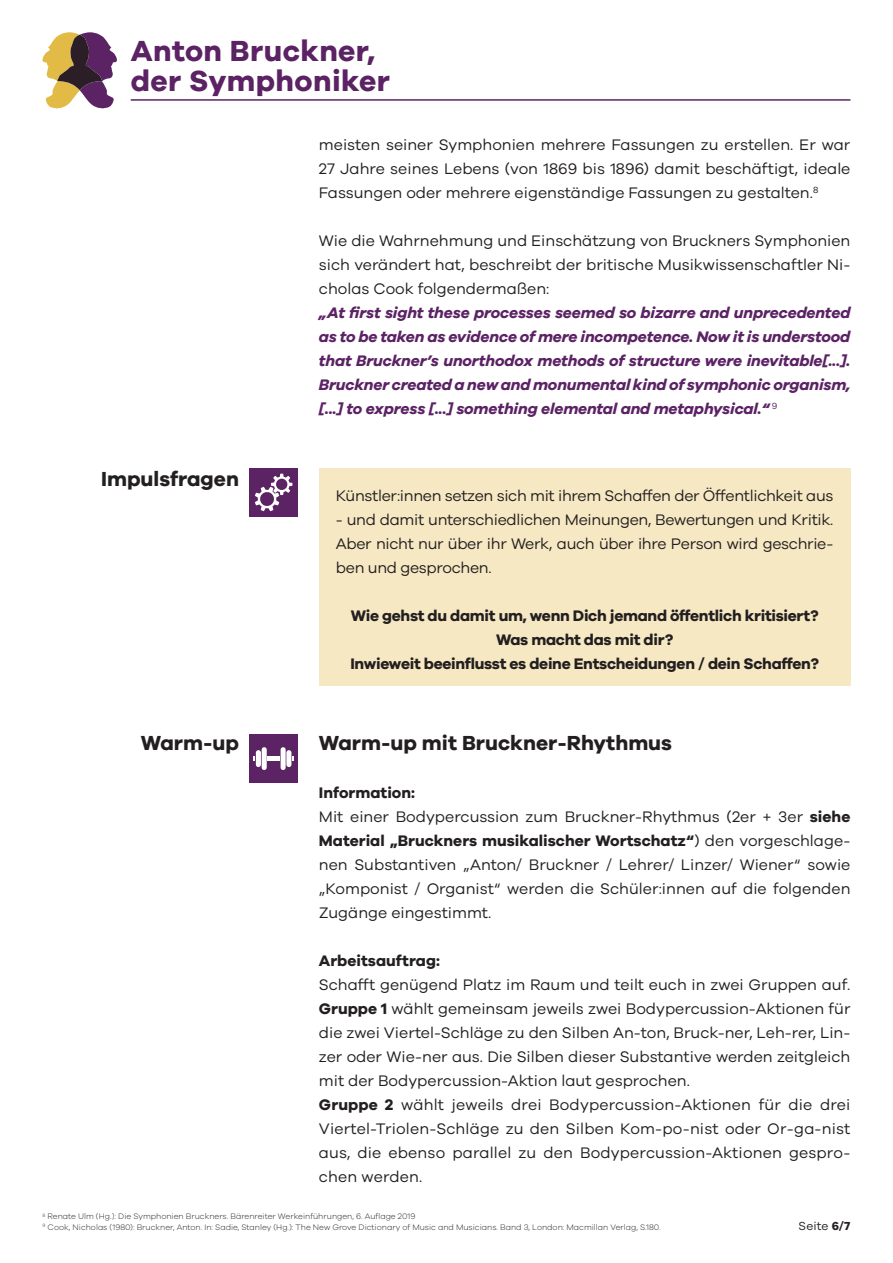
<style>
.page{position:relative;width:893px;height:1263px;background:#fff}
.page>*{position:absolute;margin:0;border:0;box-sizing:border-box;transform-origin:0 0}
.t1{font:700 30px/30px "Galano Grotesque";letter-spacing:.015em;color:#5b2264}
.t2{font:700 21px "Galano Grotesque";color:#231f20}
.t3{font:15.75px/24px "Galano Grotesque";color:#231f20;text-align:justify}
.t4{font:italic 700 15.75px/24px "Galano Grotesque";letter-spacing:-.01em;color:#5b2264;text-align:justify}
.t5{font:700 15.75px/24px "Galano Grotesque";letter-spacing:-.02em;color:#231f20;text-align:center}
.t6{font:15.75px "Galano Grotesque";letter-spacing:-.02em;color:#231f20}
.t7{font:700 15.75px "Galano Grotesque";color:#231f20}
.t8{font:12px "Galano Grotesque";letter-spacing:.015em;color:#231f20}
.t9{font:300 8.25px/10.8px "Galano Grotesque";color:#231f20}
.s1{font-weight:700}
</style>
<div class="page">
<svg style="left:42px;top:32px;width:75px;height:76px"></svg>
<hr style="left:131px;top:99px;width:719px;height:2px;background:#5b2264">
<div style="left:319px;top:468px;width:531px;height:218px;background:#f5e8c3"></div>
<div style="left:250px;top:468px;width:48px;height:48px;background:#5b2264"></div>
<svg style="left:255px;top:474px;width:37px;height:37px"></svg>
<div style="left:250px;top:735px;width:48px;height:48px;background:#5b2264"></div>
<div style="left:262px;top:747px;width:5px;height:23px;background:#fff;border-radius:3px"></div>
<div style="left:256px;top:750px;width:5px;height:17px;background:#fff;border-radius:3px"></div>
<div style="left:267px;top:756px;width:13px;height:5px;background:#fff"></div>
<div style="left:281px;top:747px;width:5px;height:23px;background:#fff;border-radius:3px"></div>
<div style="left:286px;top:750px;width:5px;height:17px;background:#fff;border-radius:3px"></div>
<h1 class="t1" style="left:131px;top:35px;width:261px">Anton Bruckner, der Symphoniker</h1>
<h2 class="t2" style="left:101px;top:466px;width:139px">Impulsfragen</h2>
<p class="t3" style="left:319px;top:132px;width:533px">meisten seiner Symphonien mehrere Fassungen zu erstellen. Er war 27 Jahre seines Lebens (von 1869 bis 1896) damit beschäftigt, ideale Fassungen oder mehrere eigenständige Fassungen zu gestalten.<sup>8</sup></p>
<p class="t3" style="left:319px;top:228px;width:533px">Wie die Wahrnehmung und Einschätzung von Bruckners Symphonien sich verändert hat, beschreibt der britische Musikwissenschaftler Ni&shy;cholas Cook folgendermaßen:</p>
<p class="t4" style="left:319px;top:300px;width:533px">„At first sight these processes seemed so bizarre and unprecedented as to be taken as evidence of mere incompetence. Now it is understood that Bruckner’s unorthodox methods of structure were inevitable[...].<br>Bruckner created a new and monumental kind of symphonic organism, [...] to express [...] something elemental and metaphysical.“ <sup>9</sup></p>
<p class="t6" style="left:336px;top:486px;width:499px">Künstler:innen setzen sich mit ihrem Schaffen der Öffentlichkeit aus</p>
<p class="t3" style="left:336px;top:507px;width:499px">- und damit unterschiedlichen Meinungen, Bewertungen und Kritik.<br>Aber nicht nur über ihr Werk, auch über ihre Person wird geschrie&shy;ben und gesprochen.</p>
<p class="t5" style="left:350px;top:603px;width:470px">Wie gehst du damit um, wenn Dich jemand öffentlich kritisiert?<br>Was macht das mit dir?<br>Inwieweit beeinflusst es deine Entscheidungen / dein Schaffen?</p>
<h2 class="t2" style="left:319px;top:730px;width:355px">Warm-up mit Bruckner-Rhythmus</h2>
<p class="t3" style="left:319px;top:780px;width:533px;text-align:left"><span class="s1">Information:<br></span>Mit einer Bodypercussion zum Bruckner-Rhythmus (2er + 3er <span class="s1">siehe Material „Bruckners musikalischer Wortschatz“</span>) den vorgeschlage&shy;nen Substantiven „Anton/ Bruckner / Lehrer/ Linzer/ Wiener“ sowie „Komponist / Organist“ werden die Schüler:innen auf die folgenden Zugänge eingestimmt.</p>
<p class="t7" style="left:319px;top:951px;width:122px">Arbeitsauftrag:</p>
<p class="t3" style="left:319px;top:972px;width:533px;text-align:left">Schafft genügend Platz im Raum und teilt euch in zwei Gruppen auf.<br><span class="s1">Gruppe 1</span> wählt gemeinsam jeweils zwei Bodypercussion-Aktionen für die zwei Viertel-Schläge zu den Silben An-ton, Bruck-ner, Leh-rer, Lin&shy;zer oder Wie-ner aus. Die Silben dieser Substantive werden zeitgleich mit der Bodypercussion-Aktion laut gesprochen.<br><span class="s1">Gruppe 2</span> wählt jeweils drei Bodypercussion-Aktionen für die drei Viertel-Triolen-Schläge zu den Silben Kom-po-nist oder Or-ga-nist aus, die ebenso parallel zu den Bodypercussion-Aktionen gespro&shy;chen werden.</p>
<p class="t9" style="left:43px;top:1211px;width:620px"><sup>8</sup> Renate Ulm (Hg.): Die Symphonien Bruckners. Bärenreiter Werkeinführungen, 6. Auflage 2019<br><sup>9</sup> Cook, Nicholas (1980): Bruckner, Anton. In: Sadie, Stanley (Hg.): The New Grove Dictionary of Music and Musicians. Band 3, London: Macmillan Verlag, S.180.</p>
<h2 class="t2" style="left:141px;top:730px;width:100px">Warm-up</h2>
<p class="t8" style="left:799px;top:1219px;width:53px">Seite <span class="s1">6/7</span></p>
</div>
